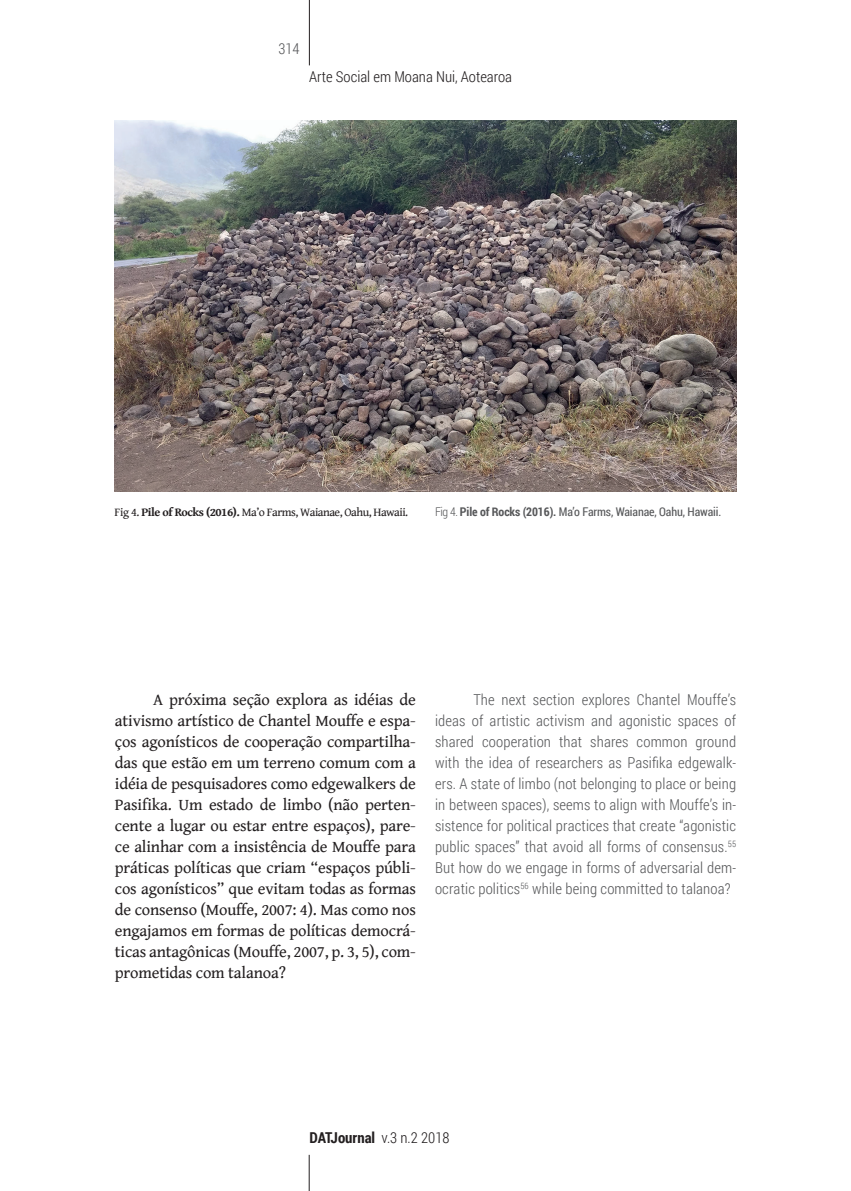
<style>
.page{position:relative;width:851px;height:1191px;background:#fff}
.page>*{position:absolute;margin:0;border:0;box-sizing:border-box;transform-origin:0 0}
.t1{font:16.5px/21px "Gentium Book Basic";letter-spacing:-.01em;color:#231f20;text-align:justify}
.t2{font:300 15px/21px "Roboto Condensed";letter-spacing:.01em;color:#57585a;text-align:justify}
.t3{font:300 15px "Roboto Condensed";color:#231f20}
.t4{font:700 15px "Roboto Condensed";color:#231f20}
.t5{font:12px "Gentium Book Basic";letter-spacing:-.04em;color:#231f20}
.t6{font:12px "Roboto Condensed";letter-spacing:-.01em;color:#57585a}
.s1{font-weight:700}
.s2{font-weight:300}
</style>
<div class="page">
<hr style="left:309px;top:0;width:1px;height:65px;background:#231f20">
<hr style="left:309px;top:1154px;width:1px;height:37px;background:#231f20">
<img style="left:115px;top:121px;width:621px;height:370px">
<p class="t2" style="left:278px;top:37px;width:23px">314</p>
<p class="t3" style="left:309px;top:66px;width:204px">Arte Social em Moana Nui, Aotearoa</p>
<p class="t5" style="left:114px;top:503px;width:295px">Fig 4. <span class="s1">Pile of Rocks (2016).</span> Ma’o Farms, Waianae, Oahu, Hawaii.</p>
<p class="t6" style="left:435px;top:503px;width:288px"><span class="s2">Fig 4.</span> <span class="s1">Pile of Rocks (2016).</span> Ma’o Farms, Waianae, Oahu, Hawaii.</p>
<p class="t1" style="left:115px;top:689px;width:302px;text-indent:38px">A próxima seção explora as idéias de ativismo artístico de Chantel Mouffe e espa&shy;ços agonísticos de cooperação compartilha&shy;das que estão em um terreno comum com a idéia de pesquisadores como edgewalkers de Pasifika. Um estado de limbo (não perten&shy;cente a lugar ou estar entre espaços), pare&shy;ce alinhar com a insistência de Mouffe para práticas políticas que criam “espaços públi&shy;cos agonísticos” que evitam todas as formas de consenso (Mouffe, 2007: 4). Mas como nos engajamos em formas de políticas democrá&shy;ticas antagônicas (Mouffe, 2007, p. 3, 5), com&shy;prometidas com talanoa?</p>
<p class="t2" style="left:435px;top:689px;width:302px;text-indent:38px">The next section explores Chantel Mouffe’s ideas of artistic activism and agonistic spaces of shared cooperation that shares common ground with the idea of researchers as Pasifika edgewalk&shy;ers. A state of limbo (not belonging to place or being in between spaces), seems to align with Mouffe’s in&shy;sistence for political practices that create “agonistic public spaces” that avoid all forms of consensus.<sup>55<br></sup>But how do we engage in forms of adversarial dem&shy;ocratic politics<sup>56</sup> while being committed to talanoa?</p>
<p class="t4" style="left:309px;top:1127px;width:142px">DATJournal <span class="s2">v.3 n.2 2018</span></p>
</div>
